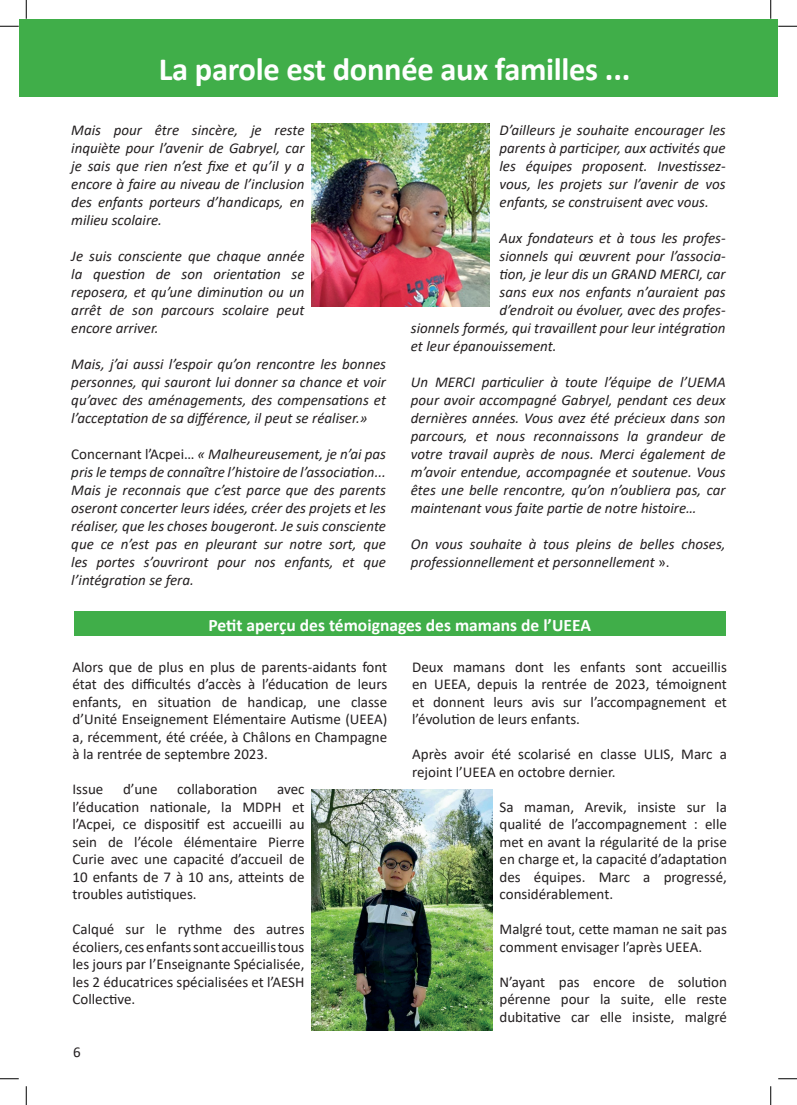
<style>
.page{position:relative;width:797px;height:1105px;background:#fff}
.page>*{position:absolute;margin:0;border:0;box-sizing:border-box;transform-origin:0 0}
.t1{font:700 32.5px "Calibri";letter-spacing:-.01em;color:#fff}
.t2{font:700 17.5px "Calibri";color:#fff}
.t3{font:italic 15px/18px "Calibri";color:#231f20;text-align:justify}
.t4{font:15px/17.5px "Calibri";color:#231f20;text-align:justify}
.s1{font-style:normal}
</style>
<div class="page">
<div style="left:19px;top:19px;width:758px;height:78px;background:#40ae49"></div>
<img style="left:311px;top:124px;width:179px;height:182px">
<div style="left:74px;top:611px;width:651px;height:25px;background:#40ae49"></div>
<img style="left:311px;top:790px;width:181px;height:241px">
<svg style="left:0;top:25px;width:19px;height:2px"></svg>
<svg style="left:778px;top:25px;width:19px;height:2px"></svg>
<svg style="left:0;top:1078px;width:19px;height:1px"></svg>
<svg style="left:778px;top:1078px;width:19px;height:1px"></svg>
<svg style="left:25px;top:0;width:2px;height:19px"></svg>
<svg style="left:25px;top:1086px;width:2px;height:19px"></svg>
<svg style="left:770px;top:0;width:1px;height:19px"></svg>
<svg style="left:770px;top:1086px;width:1px;height:19px"></svg>
<h1 class="t1" style="left:159px;top:46px;width:473px">La parole est donnée aux familles ...</h1>
<p class="t3" style="left:71px;top:120px;width:235px">Mais pour être sincère, je reste inquiète pour l’avenir de Gabryel, car je sais que rien n’est fixe et qu’il y a encore à faire au niveau de l’inclusion des enfants porteurs d’handicaps, en milieu scolaire.</p>
<p class="t3" style="left:71px;top:246px;width:235px">Je suis consciente que chaque année la question de son orientation se reposera, et qu’une diminution ou un arrêt de son parcours scolaire peut encore arriver.</p>
<p class="t3" style="left:71px;top:354px;width:316px">Mais, j’ai aussi l’espoir qu’on rencontre les bonnes personnes, qui sauront lui donner sa chance et voir qu’avec des aménagements, des compensations et l’acceptation de sa différence, il peut se réaliser.»</p>
<p class="t3" style="left:71px;top:444px;width:316px"><span class="s1">Concernant l’Acpei…</span> « Malheureusement, je n’ai pas pris le temps de connaître l’histoire de l’association...<br>Mais je reconnais que c’est parce que des parents oseront concerter leurs idées, créer des projets et les réaliser, que les choses bougeront. Je suis consciente que ce n’est pas en pleurant sur notre sort, que les portes s’ouvriront pour nos enfants, et que l’intégration se fera.</p>
<p class="t3" style="left:499px;top:120px;width:228px">D’ailleurs je souhaite encourager les parents à participer, aux activités que les équipes proposent. Investissez&shy;vous, les projets sur l’avenir de vos enfants, se construisent avec vous.</p>
<p class="t3" style="left:499px;top:228px;width:228px">Aux fondateurs et à tous les profes-</p>
<p class="t3" style="left:499px;top:246px;width:228px">sionnels qui œuvrent pour l’associa-</p>
<p class="t3" style="left:499px;top:264px;width:228px">tion, je leur dis un GRAND MERCI, car</p>
<p class="t3" style="left:499px;top:282px;width:228px">sans eux nos enfants n’auraient pas</p>
<p class="t3" style="left:499px;top:300px;width:228px">d’endroit ou évoluer, avec des profes-</p>
<p class="t3" style="left:411px;top:318px;width:316px">sionnels formés, qui travaillent pour leur intégration</p>
<p class="t3" style="left:411px;top:336px;width:147px">et leur épanouissement.</p>
<p class="t3" style="left:411px;top:372px;width:316px">Un MERCI particulier à toute l’équipe de l’UEMA pour avoir accompagné Gabryel, pendant ces deux dernières années. Vous avez été précieux dans son parcours, et nous reconnaissons la grandeur de votre travail auprès de nous. Merci également de m’avoir entendue, accompagnée et soutenue. Vous êtes une belle rencontre, qu’on n’oubliera pas, car maintenant vous faite partie de notre histoire…</p>
<p class="t3" style="left:411px;top:534px;width:316px">On vous souhaite à tous pleins de belles choses, professionnellement et personnellement <span class="s1">».</span></p>
<p class="t2" style="left:208px;top:612px;width:384px">Petit aperçu des témoignages des mamans de l’UEEA</p>
<p class="t4" style="left:72px;top:658px;width:316px">Alors que de plus en plus de parents-aidants font état des difficultés d’accès à l’éducation de leurs enfants, en situation de handicap, une classe d’Unité Enseignement Elémentaire Autisme (UEEA) a, récemment, été créée, à Châlons en Champagne à la rentrée de septembre 2023.</p>
<p class="t4" style="left:72px;top:780px;width:32px">Issue</p>
<p class="t4" style="left:123px;top:780px;width:36px">d’une</p>
<p class="t4" style="left:177px;top:780px;width:82px">collaboration</p>
<p class="t4" style="left:72px;top:780px;width:233px;text-indent:205px">avec l’éducation nationale, la MDPH et l’Acpei, ce dispositif est accueilli au sein de l’école élémentaire Pierre Curie avec une capacité d’accueil de 10 enfants de 7 à 10 ans, atteints de troubles autistiques.</p>
<p class="t4" style="left:72px;top:920px;width:233px">Calqué sur le rythme des autres écoliers, ces enfants sont accueillis tous les jours par l’Enseignante Spécialisée, les 2 éducatrices spécialisées et l’AESH Collective.</p>
<p class="t4" style="left:73px;top:1043px;width:9px">6</p>
<p class="t4" style="left:412px;top:658px;width:316px">Deux mamans dont les enfants sont accueillis en UEEA, depuis la rentrée de 2023, témoignent et donnent leurs avis sur l’accompagnement et l’évolution de leurs enfants.</p>
<p class="t4" style="left:412px;top:745px;width:316px">Après avoir été scolarisé en classe ULIS, Marc a rejoint l’UEEA en octobre dernier.</p>
<p class="t4" style="left:499px;top:798px;width:229px">Sa maman, Arevik, insiste sur la qualité de l’accompagnement : elle met en avant la régularité de la prise en charge et, la capacité d’adaptation des équipes. Marc a progressé, considérablement.</p>
<p class="t4" style="left:499px;top:920px;width:229px">Malgré tout, cette maman ne sait pas comment envisager l’après UEEA.</p>
<p class="t4" style="left:499px;top:973px;width:229px">N’ayant pas encore de solution pérenne pour la suite, elle reste dubitative car elle insiste, malgré</p>
</div>
